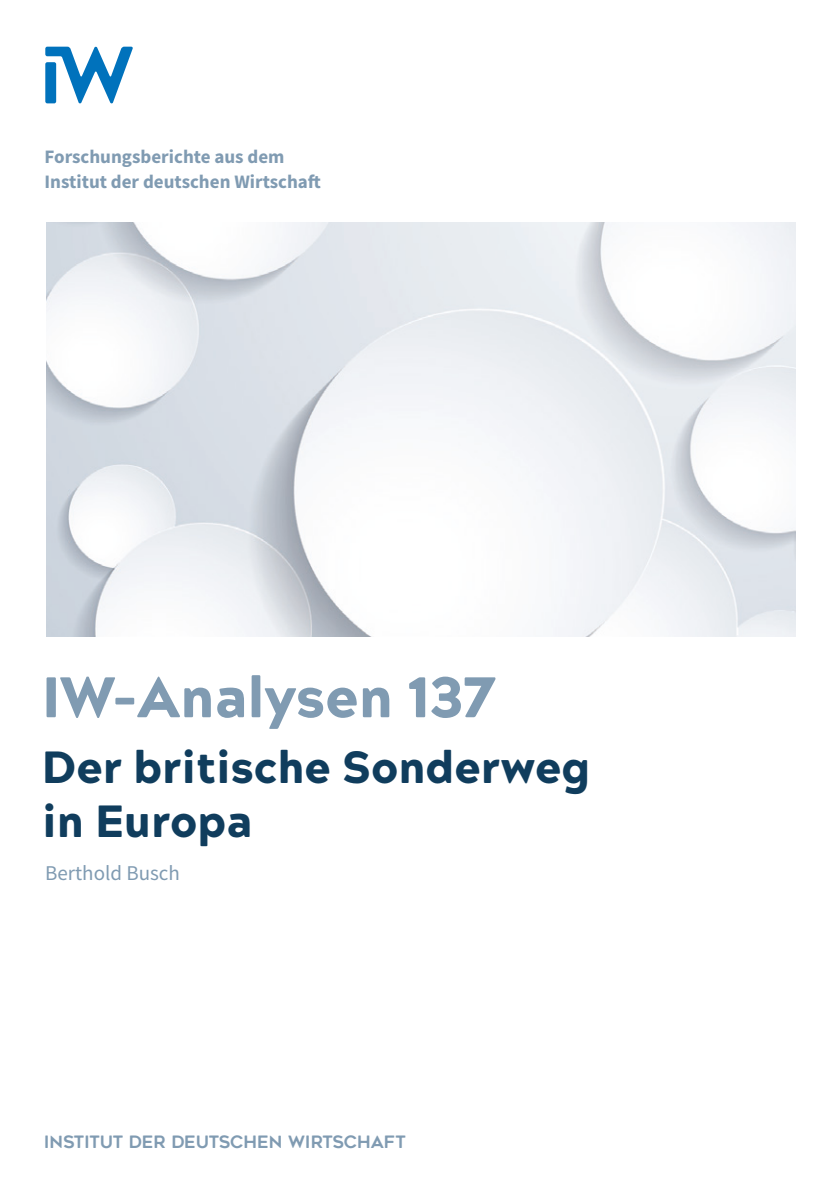
<style>
.page{position:relative;width:840px;height:1191px;background:#fff}
.page>*{position:absolute;margin:0;border:0;box-sizing:border-box;transform-origin:0 0}
.t1{font:900 57px "Acherus Grotesque";color:#809bb2}
.t2{font:900 45px/54px "Acherus Grotesque";color:#103d5d}
.t3{font:21px "Source Sans Pro";color:#809bb2}
.t4{font:700 19px/25px "Source Sans Pro";color:#809bb2}
.t5{font:17px "Geometos Rounded";color:#809bb2}
</style>
<div class="page">
<img style="left:46px;top:222px;width:749px;height:414px">
<svg style="left:45px;top:47px;width:88px;height:56px"></svg>
<p class="t4" style="left:44px;top:144px;width:278px">Forschungsberichte aus dem<br>Institut der deutschen Wirtschaft</p>
<h1 class="t1" style="left:42px;top:648px;width:454px">IW-Analysen 137</h1>
<h2 class="t2" style="left:42px;top:737px;width:549px">Der britische Sonderweg in Europa</h2>
<p class="t3" style="left:45px;top:860px;width:136px">Berthold Busch</p>
<p class="t5" style="left:44px;top:1132px;width:363px">INSTITUT DER DEUTSCHEN WIRTSCHAFT</p>
</div>
